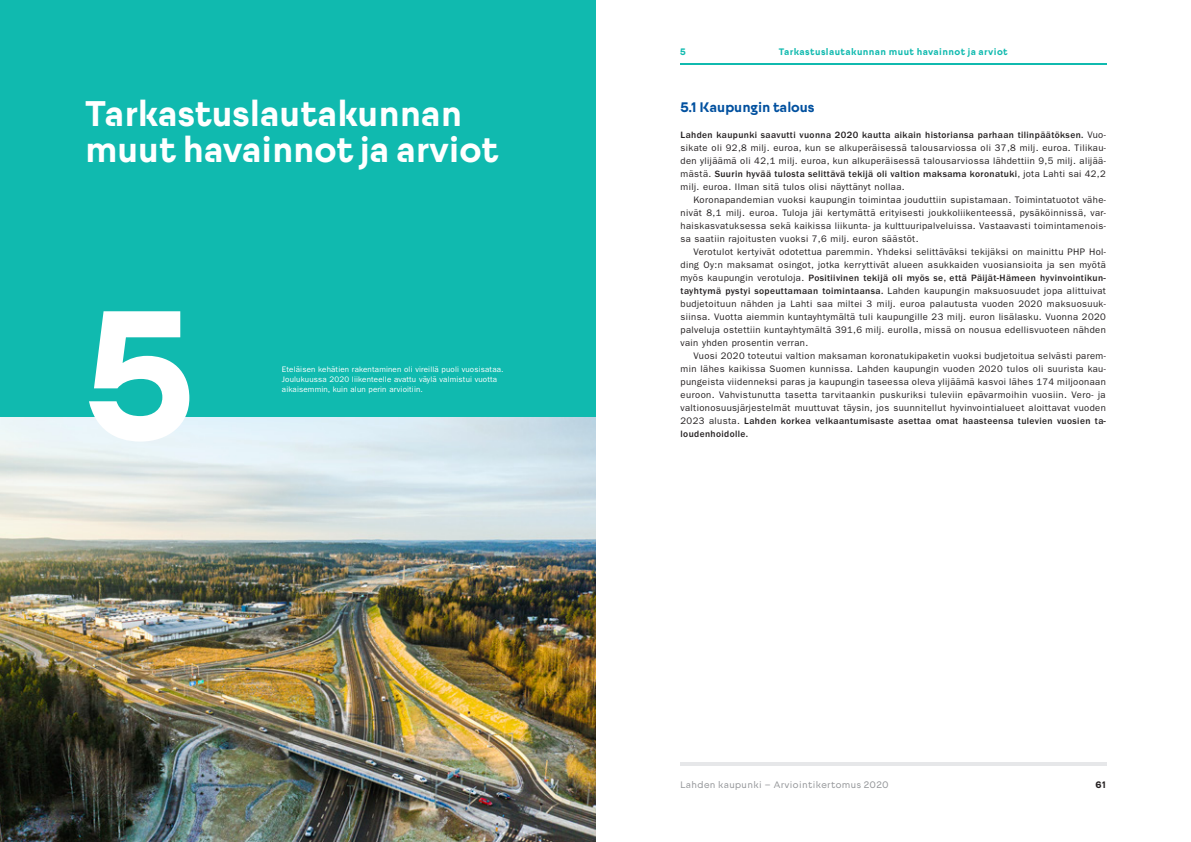
<style>
.page{position:relative;width:1191px;height:842px;background:#fff}
.page>*{position:absolute;margin:0;border:0;box-sizing:border-box;transform-origin:0 0}
.aloitusotsikko{font:700 184.9px "Lahti Sans";color:#fff}
.aloitusotsikko-2{font:700 36px/36px "Lahti Sans";letter-spacing:-.005em;color:#fff}
.UUSI_X_X_otsikko{font:700 14px "Lahti Sans";letter-spacing:-.005em;color:#01509f}
.UUSI_leipis_sis{font:9.5px/13px "ITC Franklin Gothic Std";letter-spacing:.04em;color:#231f20;text-align:justify}
.UUSI_leipis{font:9.5px/13px "ITC Franklin Gothic Std";letter-spacing:.04em;color:#231f20;text-align:justify}
.t1{font:700 9.5px "Lahti Sans";letter-spacing:.04em;color:#10baaf}
.t2{font:9.5px "Lahti Sans";letter-spacing:.04em;color:#939598}
.t3{font:700 9.5px "Lahti Sans";color:#231f20}
.kuvateksti{font:8px/10px "ITC Franklin Gothic Std";letter-spacing:.02em;color:#fff}
.s1{font-weight:500}
</style>
<div class="page">
<hr style="left:680px;top:63px;width:426px;height:2px;background:#10baaf">
<hr style="left:680px;top:762px;width:426px;height:3px;background:#e6e7e9">
<div style="left:0;top:0;width:595px;height:421px;background:#10baaf"></div>
<img style="left:0;top:417px;width:595px;height:425px">
<p class="aloitusotsikko-2" style="left:85px;top:95px;width:415px">Tarkastuslautakunnan muut havainnot ja arviot</p>
<p class="aloitusotsikko" style="left:85px;top:261px;width:112px">5</p>
<p class="kuvateksti" style="left:282px;top:364px;width:223px">Eteläisen kehätien rakentaminen oli vireillä puoli vuosisataa.<br>Joulukuussa 2020 liikenteelle avattu väylä valmistui vuotta aikaisemmin, kuin alun perin arvioitiin.</p>
<p class="t1" style="left:680px;top:46px;width:7px">5</p>
<p class="t1" style="left:778px;top:46px;width:231px">Tarkastuslautakunnan muut havainnot ja arviot</p>
<p class="UUSI_X_X_otsikko" style="left:680px;top:99px;width:136px">5.1 Kaupungin talous</p>
<p class="UUSI_leipis" style="left:680px;top:129px;width:427px"><span class="s1">Lahden kaupunki saavutti vuonna 2020 kautta aikain historiansa parhaan tilinpäätöksen.</span> Vuo&shy;sikate oli 92,8 milj. euroa, kun se alkuperäisessä talousarviossa oli 37,8 milj. euroa. Tilikau&shy;den ylijäämä oli 42,1 milj. euroa, kun alkuperäisessä talousarviossa lähdettiin 9,5 milj. alijää&shy;mästä. <span class="s1">Suurin hyvää tulosta selittävä tekijä oli valtion maksama koronatuki</span>, jota Lahti sai 42,2 milj. euroa. Ilman sitä tulos olisi näyttänyt nollaa.</p>
<p class="UUSI_leipis_sis" style="left:680px;top:194px;width:427px;text-indent:13px">Koronapandemian vuoksi kaupungin toimintaa jouduttiin supistamaan. Toimintatuotot vähe&shy;nivät 8,1 milj. euroa. Tuloja jäi kertymättä erityisesti joukkoliikenteessä, pysäköinnissä, var&shy;haiskasvatuksessa sekä kaikissa liikunta- ja kulttuuripalveluissa. Vastaavasti toimintamenois&shy;sa saatiin rajoitusten vuoksi 7,6 milj. euron säästöt.</p>
<p class="UUSI_leipis_sis" style="left:680px;top:246px;width:427px;text-indent:13px">Verotulot kertyivät odotettua paremmin. Yhdeksi selittäväksi tekijäksi on mainittu PHP Hol&shy;ding Oy:n maksamat osingot, jotka kerryttivät alueen asukkaiden vuosiansioita ja sen myötä myös kaupungin verotuloja. <span class="s1">Positiivinen tekijä oli myös se, että Päijät-Hämeen hyvinvointikun&shy;tayhtymä pystyi sopeuttamaan toimintaansa.</span> Lahden kaupungin maksuosuudet jopa alittuivat budjetoituun nähden ja Lahti saa miltei 3 milj. euroa palautusta vuoden 2020 maksuosuuk&shy;siinsa. Vuotta aiemmin kuntayhtymältä tuli kaupungille 23 milj. euron lisälasku. Vuonna 2020 palveluja ostettiin kuntayhtymältä 391,6 milj. eurolla, missä on nousua edellisvuoteen nähden vain yhden prosentin verran.</p>
<p class="UUSI_leipis_sis" style="left:680px;top:350px;width:427px;text-indent:13px">Vuosi 2020 toteutui valtion maksaman koronatukipaketin vuoksi budjetoitua selvästi parem&shy;min lähes kaikissa Suomen kunnissa. Lahden kaupungin vuoden 2020 tulos oli suurista kau&shy;pungeista viidenneksi paras ja kaupungin taseessa oleva ylijäämä kasvoi lähes 174 miljoonaan euroon. Vahvistunutta tasetta tarvitaankin puskuriksi tuleviin epävarmoihin vuosiin. Vero- ja valtionosuusjärjestelmät muuttuvat täysin, jos suunnitellut hyvinvointialueet aloittavat vuoden 2023 alusta. <span class="s1">Lahden korkea velkaantumisaste asettaa omat haasteensa tulevien vuosien ta&shy;loudenhoidolle.</span></p>
<p class="t2" style="left:680px;top:779px;width:210px">Lahden kaupunki – Arviointikertomus 2020</p>
<p class="t3" style="left:1095px;top:779px;width:12px">61</p>
</div>
